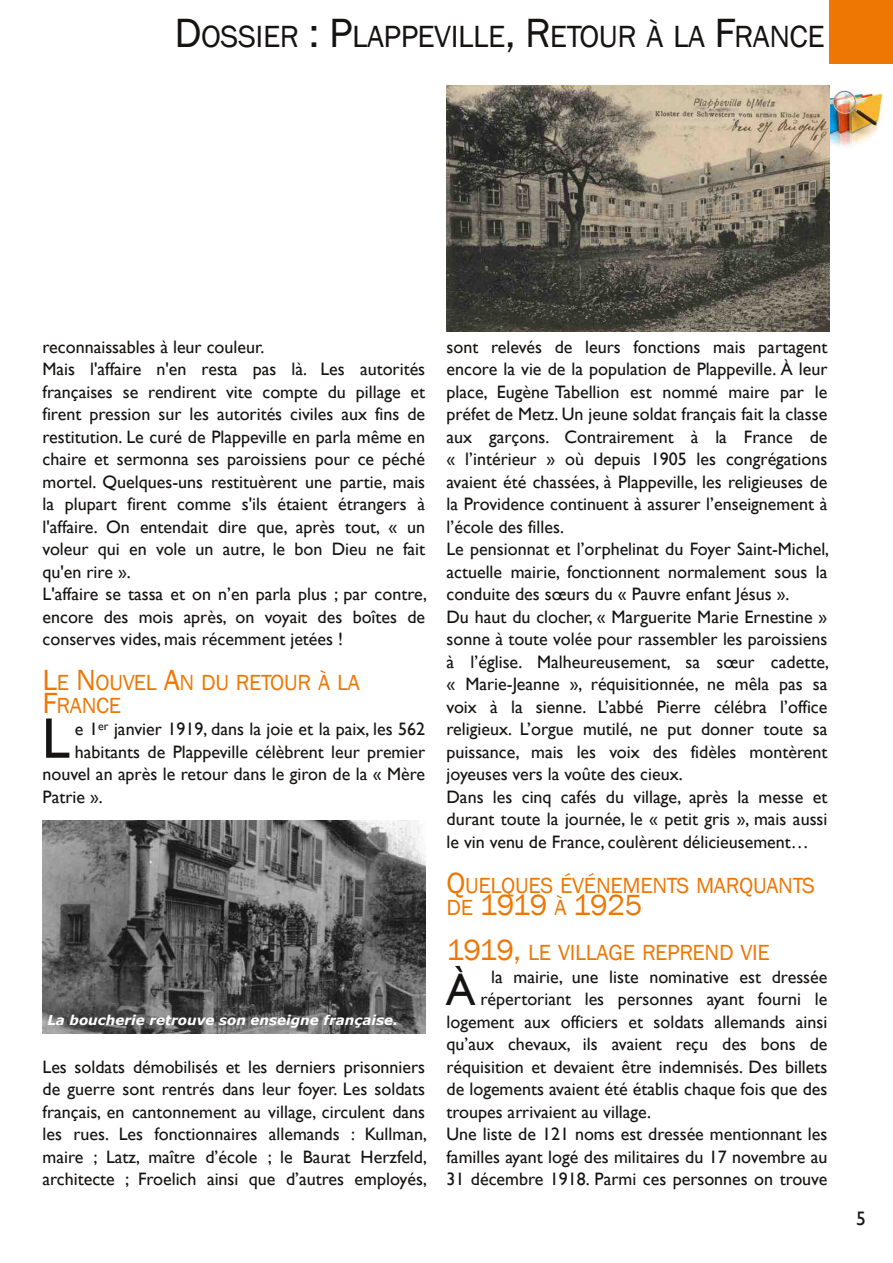
<style>
.page{position:relative;width:893px;height:1263px;background:#fff}
.page>*{position:absolute;margin:0;border:0;box-sizing:border-box;transform-origin:0 0}
.t1{font:57.45px "Gill Sans";color:#161413}
.t2{font:44.7px "Gill Sans";color:#161413}
.t3{font:31.5px "Franklin Gothic";letter-spacing:-.015em;color:#161413}
.t4{font:30px "Franklin Gothic";letter-spacing:-.025em;color:#ee7704}
.t5{font:22.5px/22.5px "Franklin Gothic";letter-spacing:-.015em;color:#ee7704}
.t6{font:19.5px "Gill Sans";color:#161413}
.t7{font:18px/22.5px "Gill Sans";color:#161413}
.t8{font:italic 700 13.5px "Verdana";color:#fff}
.s1{font-size:42px}
.s2{font-size:30px}
.s3{font-size:22.5px}
</style>
<div class="page">
<img style="left:829px;top:85px;width:55px;height:65px">
<div style="left:829px;top:0;width:64px;height:64px;background:#ee7704"></div>
<img style="left:446px;top:85px;width:383px;height:247px">
<img style="left:43px;top:821px;width:382px;height:212px">
<h3 class="t3" style="left:174px;top:18px;width:652px"><span class="s1">D</span>OSSIER <span class="s1">: P</span>LAPPEVILLE<span class="s1">, R</span>ETOUR À LA <span class="s1">F</span>RANCE</h3>
<p class="t7" style="left:43px;top:335px;width:386px">reconnaissables à leur couleur.<br>Mais l'affaire n'en resta pas là. Les autorités françaises se rendirent vite compte du pillage et firent pression sur les autorités civiles aux fins de restitution. Le curé de Plappeville en parla même en chaire et sermonna ses paroissiens pour ce péché mortel. Quelques-uns restituèrent une partie, mais la plupart firent comme s'ils étaient étrangers à l'affaire. On entendait dire que, après tout, « un voleur qui en vole un autre, le bon Dieu ne fait qu'en rire ».<br>L'affaire se tassa et on n’en parla plus ; par contre, encore des mois après, on voyait des boîtes de conserves vides, mais récemment jetées !</p>
<p class="t5" style="left:43px;top:671px;width:319px"><span class="s2">L</span>E <span class="s2">N</span>OUVEL <span class="s2">A</span>N DU RETOUR À LA<br><span class="s2">F</span>RANCE</p>
<h1 class="t1" style="left:42px;top:704px;width:30px">L</h1>
<p class="t7" style="left:75px;top:718px;width:352px">e 1<sup>er</sup> janvier 1919, dans la joie et la paix, les 562</p>
<p class="t7" style="left:75px;top:740px;width:352px">habitants de Plappeville célèbrent leur premier</p>
<p class="t7" style="left:43px;top:763px;width:384px">nouvel an après le retour dans le giron de la « Mère</p>
<p class="t7" style="left:43px;top:785px;width:62px">Patrie ».</p>
<p class="t8" style="left:47px;top:1011px;width:352px">La boucherie retrouve son enseigne française.</p>
<p class="t7" style="left:43px;top:1055px;width:386px;text-align:justify">Les soldats démobilisés et les derniers prisonniers de guerre sont rentrés dans leur foyer. Les soldats français, en cantonnement au village, circulent dans les rues. Les fonctionnaires allemands : Kullman, maire ; Latz, maître d’école ; le Baurat Herzfeld, architecte ; Froelich ainsi que d’autres employés,</p>
<p class="t7" style="left:446px;top:335px;width:384px">sont relevés de leurs fonctions mais partagent encore la vie de la population de Plappeville. À leur place, Eugène Tabellion est nommé maire par le préfet de Metz. Un jeune soldat français fait la classe aux garçons. Contrairement à la France de « l’intérieur » où depuis 1905 les congrégations avaient été chassées, à Plappeville, les religieuses de la Providence continuent à assurer l’enseignement à l’école des filles.<br>Le pensionnat et l’orphelinat du Foyer Saint-Michel, actuelle mairie, fonctionnent normalement sous la conduite des sœurs du « Pauvre enfant Jésus ».<br>Du haut du clocher, « Marguerite Marie Ernestine » sonne à toute volée pour rassembler les paroissiens à l’église. Malheureusement, sa sœur cadette, « Marie-Jeanne », réquisitionnée, ne mêla pas sa voix à la sienne. L’abbé Pierre célébra l’office religieux. L’orgue mutilé, ne put donner toute sa puissance, mais les voix des fidèles montèrent joyeuses vers la voûte des cieux.<br>Dans les cinq cafés du village, après la messe et durant toute la journée, le « petit gris », mais aussi le vin venu de France, coulèrent délicieusement…</p>
<p class="t5" style="left:446px;top:874px;width:370px"><span class="s2">Q</span>UELQUES ÉVÉNEMENTS MARQUANTS</p>
<h3 class="t4" style="left:446px;top:888px;width:197px"><span class="s3">DE</span> 1919 <span class="s3">À</span> 1925</h3>
<p class="t5" style="left:446px;top:941px;width:325px"><span class="s2">1919,</span> LE VILLAGE REPREND VIE</p>
<h2 class="t2" style="left:446px;top:964px;width:31px">À</h2>
<p class="t7" style="left:491px;top:965px;width:338px">la mairie, une liste nominative est dressée</p>
<p class="t7" style="left:480px;top:988px;width:348px">répertoriant les personnes ayant fourni le</p>
<p class="t7" style="left:446px;top:1010px;width:382px">logement aux officiers et soldats allemands ainsi</p>
<p class="t7" style="left:446px;top:1033px;width:382px">qu’aux chevaux, ils avaient reçu des bons de</p>
<p class="t7" style="left:446px;top:1055px;width:382px">réquisition et devaient être indemnisés. Des billets</p>
<p class="t7" style="left:446px;top:1078px;width:382px">de logements avaient été établis chaque fois que des</p>
<p class="t7" style="left:446px;top:1100px;width:206px">troupes arrivaient au village.</p>
<p class="t7" style="left:446px;top:1123px;width:382px">Une liste de 121 noms est dressée mentionnant les</p>
<p class="t7" style="left:446px;top:1145px;width:382px">familles ayant logé des militaires du 17 novembre au</p>
<p class="t7" style="left:446px;top:1168px;width:382px">31 décembre 1918. Parmi ces personnes on trouve</p>
<p class="t6" style="left:856px;top:1207px;width:11px">5</p>
</div>
